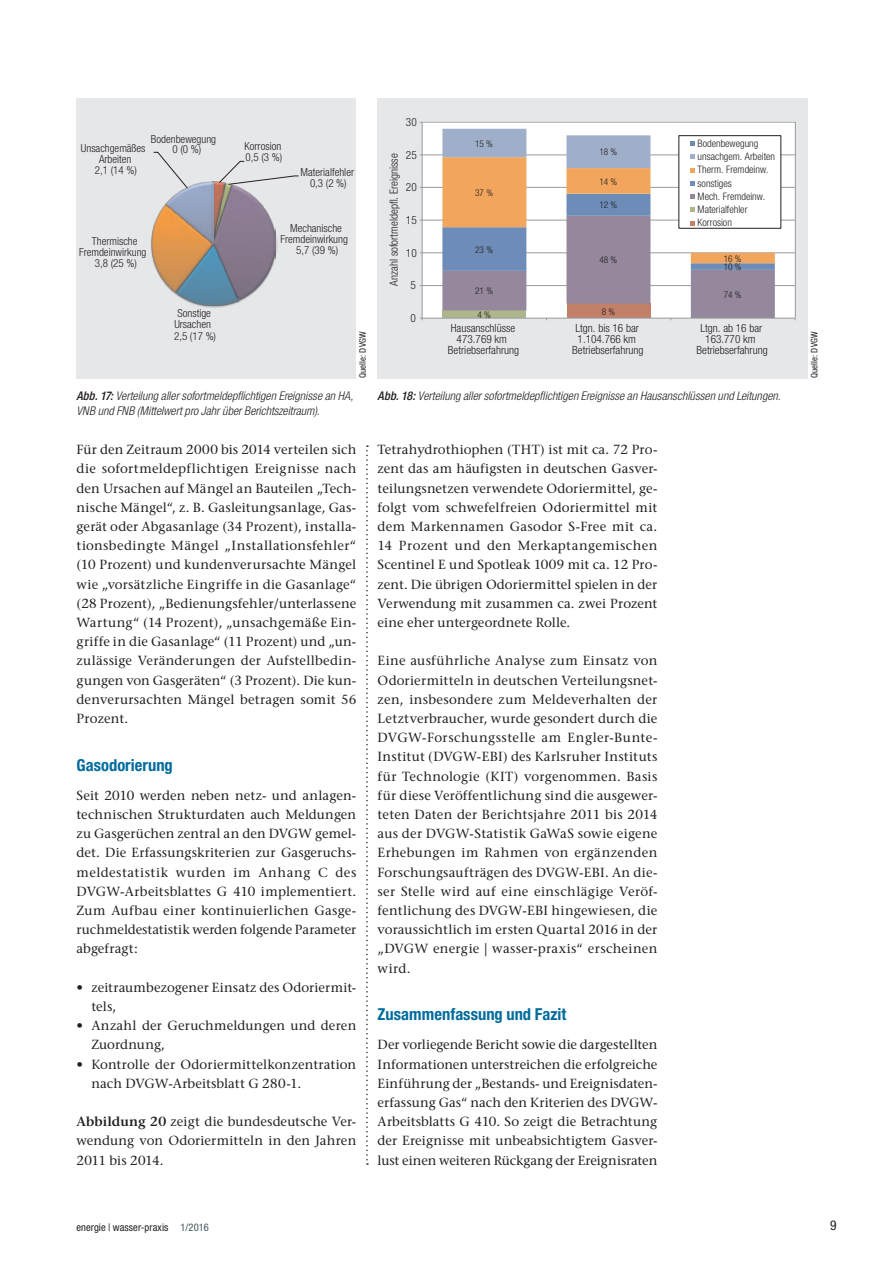
<style>
.page{position:relative;width:893px;height:1263px;background:#fff}
.page>*{position:absolute;margin:0;border:0;box-sizing:border-box;transform-origin:0 0}
.t1{font:700 condensed 16.5px "Helvetica Neue LT Std";color:#006b9e}
.t2{font:condensed 13.5px "Helvetica Neue LT Std";color:#231f20}
.t3{font:13.2px/19.2px "Stone Serif";letter-spacing:.005em;color:#231f20;text-align:justify}
.t4{font:italic 300 condensed 12px/15px "Helvetica Neue LT Std";letter-spacing:.005em;color:#231f20}
.t5{font:300 condensed 11.25px/10.8px "Helvetica Neue LT Std";color:#231f20;text-align:center}
.t6{font:300 condensed 11.1px/11.1px "Helvetica Neue LT Std";color:#231f20;text-align:center}
.t7{font:condensed 10.5px "Helvetica Neue LT Std";letter-spacing:.005em;color:#231f20}
.t8{font:300 condensed 10.35px/13.2px "Helvetica Neue LT Std";color:#231f20}
.t9{font:300 condensed 9.3px "Helvetica Neue LT Std";color:#231f20}
.t10{font:condensed 9px "Helvetica Neue LT Std";letter-spacing:.02em;color:#231f20}
.s1{font-weight:500}
.s2{font-weight:600}
.s3{color:#45555d}
</style>
<div class="page">
<svg style="left:366px;top:445px;width:2px;height:720px"></svg>
<div style="left:77px;top:98px;width:279px;height:280px;background:#e6e7e9"></div>
<img style="left:240px;top:228px;width:37px;height:74px">
<img style="left:196px;top:300px;width:44px;height:8px">
<img style="left:166px;top:189px;width:47px;height:15px">
<img style="left:213px;top:189px;width:62px;height:111px">
<img style="left:175px;top:243px;width:63px;height:62px">
<img style="left:151px;top:204px;width:63px;height:89px">
<svg style="left:153px;top:152px;width:146px;height:37px"></svg>
<div style="left:378px;top:98px;width:430px;height:280px;background:#e6e7e9"></div>
<div style="left:422px;top:122px;width:373px;height:196px;background:#fff"></div>
<hr style="left:422px;top:285px;width:373px;height:1px;background:#989a9d">
<hr style="left:422px;top:253px;width:373px;height:1px;background:#989a9d">
<hr style="left:422px;top:220px;width:373px;height:1px;background:#989a9d">
<hr style="left:422px;top:187px;width:373px;height:1px;background:#989a9d">
<hr style="left:422px;top:155px;width:373px;height:1px;background:#989a9d">
<hr style="left:422px;top:122px;width:373px;height:1px;background:#989a9d">
<hr style="left:422px;top:122px;width:1px;height:196px;background:#989a9d">
<hr style="left:422px;top:318px;width:373px;height:1px;background:#989a9d">
<div style="left:679px;top:136px;width:102px;height:92px;background:#fff"></div>
<svg style="left:442px;top:129px;width:333px;height:191px"></svg>
<hr style="left:795px;top:122px;width:1px;height:196px;background:#989a9d">
<p class="t6" style="left:151px;top:133px;width:67px">Bodenbewegung<br>0 (0 %)</p>
<p class="t6" style="left:244px;top:140px;width:39px;text-align:left">Korrosion<br>0,5 (3 %)</p>
<p class="t6" style="left:81px;top:143px;width:66px">Unsachgemäßes<br>Arbeiten<br>2,1 (14 %)</p>
<p class="t6" style="left:301px;top:166px;width:55px">Materialfehler<br>0,3 (2 %)</p>
<p class="t6" style="left:280px;top:222px;width:69px">Mechanische<br>Fremdeinwirkung<br>5,7 (39 %)</p>
<p class="t6" style="left:79px;top:235px;width:69px">Thermische<br>Fremdeinwirkung<br>3,8 (25 %)</p>
<p class="t5" style="left:406px;top:116px;width:12px">30</p>
<p class="t5" style="left:406px;top:149px;width:12px">25</p>
<p class="t5" style="left:388px;top:286px;width:134px;rotate:-90deg">Anzahl sofortmeldepfl. Ereignisse</p>
<p class="t5" style="left:406px;top:182px;width:12px">20</p>
<p class="t5" style="left:406px;top:214px;width:12px">15</p>
<p class="t5" style="left:406px;top:247px;width:12px">10</p>
<p class="t5" style="left:411px;top:280px;width:7px">5</p>
<p class="t9" style="left:475px;top:138px;width:19px">15 %</p>
<p class="t9" style="left:475px;top:187px;width:19px">37 %</p>
<p class="t9" style="left:475px;top:244px;width:19px">23 %</p>
<p class="t9" style="left:475px;top:286px;width:19px">21 %</p>
<p class="t9" style="left:599px;top:147px;width:19px">18 %</p>
<p class="t9" style="left:599px;top:176px;width:19px">14 %</p>
<p class="t9" style="left:599px;top:200px;width:19px">12 %</p>
<p class="t9" style="left:599px;top:255px;width:19px">48 %</p>
<p class="t8" style="left:698px;top:137px;width:79px">Bodenbewegung unsachgem. Arbeiten<br>Therm. Fremdeinw. sonstiges<br>Mech. Fremdeinw.<br>Materialfehler<br>Korrosion</p>
<p class="t9" style="left:724px;top:253px;width:19px">16 %</p>
<p class="t9" style="left:724px;top:262px;width:19px">10 %</p>
<p class="t9" style="left:724px;top:289px;width:19px">74 %</p>
<p class="t6" style="left:174px;top:308px;width:44px">Sonstige<br>Ursachen<br>2,5 (17 %)</p>
<p class="t9" style="left:602px;top:306px;width:15px">8 %</p>
<p class="t9" style="left:477px;top:309px;width:15px">4 %</p>
<p class="t5" style="left:411px;top:312px;width:7px">0</p>
<p class="t5" style="left:448px;top:322px;width:73px">Hausanschlüsse<br>473.769 km<br>Betriebserfahrung</p>
<p class="t5" style="left:572px;top:322px;width:73px">Ltgn. bis 16 bar<br>1.104.766 km<br>Betriebserfahrung</p>
<p class="t5" style="left:697px;top:322px;width:73px">Ltgn. ab 16 bar<br>163.770 km<br>Betriebserfahrung</p>
<p class="t10" style="left:358px;top:378px;width:49px;rotate:-90deg">Quelle: DVGW</p>
<p class="t10" style="left:809px;top:378px;width:49px;rotate:-90deg">Quelle: DVGW</p>
<p class="t4" style="left:77px;top:388px;width:278px"><span class="s1">Abb. 17:</span> Verteilung aller sofortmeldepflichtigen Ereignisse an HA,<br>VNB und FNB (Mittelwert pro Jahr über Berichtszeitraum).</p>
<p class="t4" style="left:378px;top:388px;width:405px"><span class="s1">Abb. 18:</span> Verteilung aller sofortmeldepflichtigen Ereignisse an Hausanschlüssen und Leitungen.</p>
<p class="t3" style="left:77px;top:440px;width:281px">Für den Zeitraum 2000 bis 2014 verteilen sich die sofortmeldepflichtigen Ereignisse nach den Ursachen auf Mängel an Bauteilen „Tech&shy;nische Mängel“, z. B. Gasleitungsanlage, Gas&shy;gerät oder Abgasanlage (34 Prozent), installa&shy;tionsbedingte Mängel „Installationsfehler“ (10 Prozent) und kundenverursachte Mängel wie „vorsätzliche Eingriffe in die Gasanlage“ (28 Prozent), „Bedienungsfehler/unterlassene Wartung“ (14 Prozent), „unsachgemäße Ein&shy;griffe in die Gasanlage“ (11 Prozent) und „un&shy;zulässige Veränderungen der Aufstellbedin&shy;gungen von Gasgeräten“ (3 Prozent). Die kun&shy;denverursachten Mängel betragen somit 56<br>Prozent.</p>
<p class="t1" style="left:77px;top:755px;width:98px">Gasodorierung</p>
<p class="t3" style="left:77px;top:786px;width:281px">Seit 2010 werden neben netz- und anlagen&shy;technischen Strukturdaten auch Meldungen zu Gasgerüchen zentral an den DVGW gemel&shy;det. Die Erfassungskriterien zur Gasgeruchs&shy;meldestatistik wurden im Anhang C des DVGW-Arbeitsblattes G 410 implementiert.<br>Zum Aufbau einer kontinuierlichen Gasge&shy;ruchmeldestatistik werden folgende Parameter abgefragt:</p>
<p class="t3" style="left:91px;top:978px;width:266px;text-indent:-15px">• zeitraumbezogener Einsatz des Odoriermit&shy;tels,</p>
<p class="t3" style="left:91px;top:1016px;width:266px;text-indent:-15px">• Anzahl der Geruchmeldungen und deren<br>Zuordnung,</p>
<p class="t3" style="left:91px;top:1054px;width:266px;text-indent:-15px">• Kontrolle der Odoriermittelkonzentration nach DVGW-Arbeitsblatt G 280-1.</p>
<p class="t3" style="left:77px;top:1112px;width:281px"><span class="s2">Abbildung 20</span> zeigt die bundesdeutsche Ver&shy;wendung von Odoriermitteln in den Jahren 2011 bis 2014.</p>
<p class="t3" style="left:378px;top:440px;width:281px">Tetrahydrothiophen (THT) ist mit ca. 72 Pro&shy;zent das am häufigsten in deutschen Gasver&shy;teilungsnetzen verwendete Odoriermittel, ge&shy;folgt vom schwefelfreien Odoriermittel mit dem Markennamen Gasodor S-Free mit ca.<br>14 Prozent und den Merkaptangemischen Scentinel E und Spotleak 1009 mit ca. 12 Pro&shy;zent. Die übrigen Odoriermittel spielen in der Verwendung mit zusammen ca. zwei Prozent eine eher untergeordnete Rolle.</p>
<p class="t3" style="left:378px;top:651px;width:281px">Eine ausführliche Analyse zum Einsatz von Odoriermitteln in deutschen Verteilungsnet&shy;zen, insbesondere zum Meldeverhalten der Letztverbraucher, wurde gesondert durch die DVGW-Forschungsstelle am Engler-Bunte-Institut (DVGW-EBI) des Karlsruher Instituts für Technologie (KIT) vorgenommen. Basis für diese Veröffentlichung sind die ausgewer&shy;teten Daten der Berichtsjahre 2011 bis 2014 aus der DVGW-Statistik GaWaS sowie eigene Erhebungen im Rahmen von ergänzenden Forschungsaufträgen des DVGW-EBI. An die&shy;ser Stelle wird auf eine einschlägige Veröf&shy;fentlichung des DVGW-EBI hingewiesen, die voraussichtlich im ersten Quartal 2016 in der „DVGW energie | wasser-praxis“ erscheinen wird.</p>
<p class="t1" style="left:378px;top:1004px;width:190px">Zusammenfassung und Fazit</p>
<p class="t3" style="left:378px;top:1035px;width:281px">Der vorliegende Bericht sowie die dargestellten Informationen unterstreichen die erfolgreiche Einführung der „Bestands- und Ereignisdaten&shy;erfassung Gas“ nach den Kriterien des DVGW-Arbeitsblatts G 410. So zeigt die Betrachtung der Ereignisse mit unbeabsichtigtem Gasver&shy;lust einen weiteren Rückgang der Ereignisraten</p>
<p class="t7" style="left:77px;top:1221px;width:134px">energie | wasser-praxis <span class="s3">1/2016</span></p>
<p class="t2" style="left:830px;top:1218px;width:8px">9</p>
</div>
